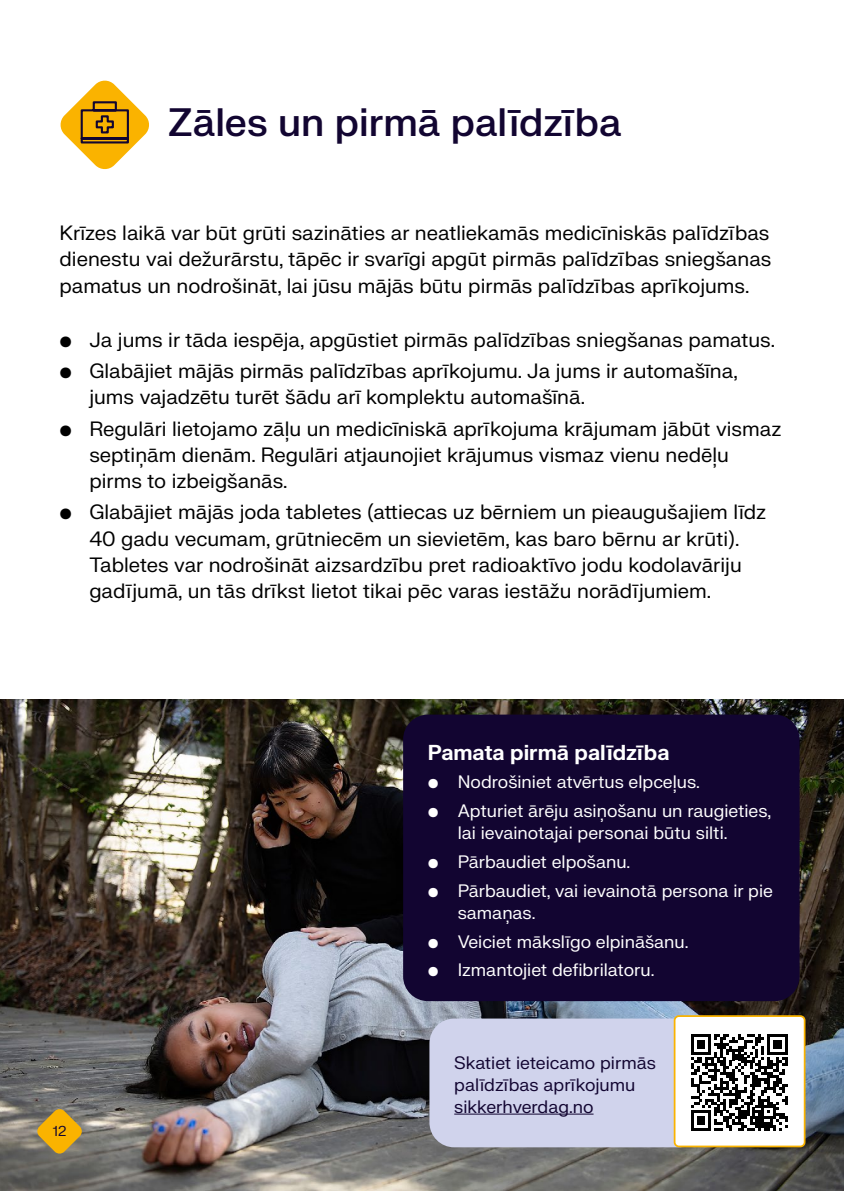
<style>
.page{position:relative;width:844px;height:1191px;background:#fff}
.page>*{position:absolute;margin:0;border:0;box-sizing:border-box;transform-origin:0 0}
.t1{font:500 38.5px "FK Grotesk Neue";color:#120531}
.t2{font:700 21px "FK Grotesk Neue";color:#fff}
.Body_copy{font:20.12px/26.2px "FK Grotesk Neue";color:#000}
.t3{font:17.5px/21.9px "FK Grotesk Neue";color:#fff}
.Small_text{font:17.5px/21.9px "FK Grotesk Neue";color:#120531}
.t4{font:14px "FK Grotesk Neue";color:#120531}
</style>
<div class="page">
<img style="left:0;top:699px;width:843px;height:492px">
<div style="left:403px;top:714px;width:396px;height:287px;background:#120531;border-radius:25px"></div>
<div style="left:429px;top:1018px;width:273px;height:129px;background:#d0d3ec;border-radius:25px"></div>
<hr style="left:454px;top:1113px;width:139px;height:1px;background:#120531">
<div style="left:674px;top:1016px;width:130px;height:130px;background:#fff;border-radius:4px"></div>
<div style="left:673px;top:1015px;width:132px;height:132px;border:2px solid #fab300;border-radius:4px"></div>
<svg style="left:691px;top:1034px;width:96px;height:97px"></svg>
<svg style="left:60px;top:80px;width:89px;height:90px"></svg>
<svg style="left:37px;top:1108px;width:45px;height:46px;background:#c49a2f"></svg>
<h2 class="t1" style="left:168px;top:94px;width:455px">Zāles un pirmā palīdzība</h2>
<p class="Body_copy" style="left:60px;top:219px;width:713px;text-align:justify">Krīzes laikā var būt grūti sazināties ar neatliekamās medicīniskās palīdzības dienestu vai dežurārstu, tāpēc ir svarīgi apgūt pirmās palīdzības sniegšanas pamatus un nodrošināt, lai jūsu mājās būtu pirmās palīdzības aprīkojums.</p>
<p class="Body_copy" style="left:60px;top:326px;width:716px">• Ja jums ir tāda iespēja, apgūstiet pirmās palīdzības sniegšanas pamatus.</p>
<p class="Body_copy" style="left:89px;top:357px;width:649px;text-indent:-30px">• Glabājiet mājās pirmās palīdzības aprīkojumu. Ja jums ir automašīna, jums vajadzētu turēt šādu arī komplektu automašīnā.</p>
<p class="Body_copy" style="left:89px;top:414px;width:693px;text-indent:-30px">• Regulāri lietojamo zāļu un medicīniskā aprīkojuma krājumam jābūt vismaz septiņām dienām. Regulāri atjaunojiet krājumus vismaz vienu nedēļu pirms to izbeigšanās.</p>
<p class="Body_copy" style="left:89px;top:498px;width:678px;text-indent:-30px">• Glabājiet mājās joda tabletes (attiecas uz bērniem un pieaugušajiem līdz 40 gadu vecumam, grūtniecēm un sievietēm, kas baro bērnu ar krūti).<br>Tabletes var nodrošināt aizsardzību pret radioaktīvo jodu kodolavāriju gadījumā, un tās drīkst lietot tikai pēc varas iestāžu norādījumiem.</p>
<h3 class="t2" style="left:428px;top:736px;width:243px">Pamata pirmā palīdzība</h3>
<p class="t3" style="left:428px;top:770px;width:273px">• Nodrošiniet atvērtus elpceļus.</p>
<p class="t3" style="left:457px;top:799px;width:315px;text-indent:-30px">• Apturiet ārēju asiņošanu un raugieties, lai ievainotajai personai būtu silti.</p>
<p class="t3" style="left:428px;top:850px;width:204px">• Pārbaudiet elpošanu.</p>
<p class="t3" style="left:457px;top:878px;width:317px;text-indent:-30px">• Pārbaudiet, vai ievainotā persona ir pie samaņas.</p>
<p class="t3" style="left:428px;top:929px;width:262px">• Veiciet mākslīgo elpināšanu.</p>
<p class="t3" style="left:428px;top:958px;width:228px">• Izmantojiet defibrilatoru.</p>
<p class="t4" style="left:53px;top:1120px;width:15px">12</p>
<p class="Small_text" style="left:454px;top:1051px;width:203px">Skatiet ieteicamo pirmās palīdzības aprīkojumu sikkerhverdag.no</p>
</div>
